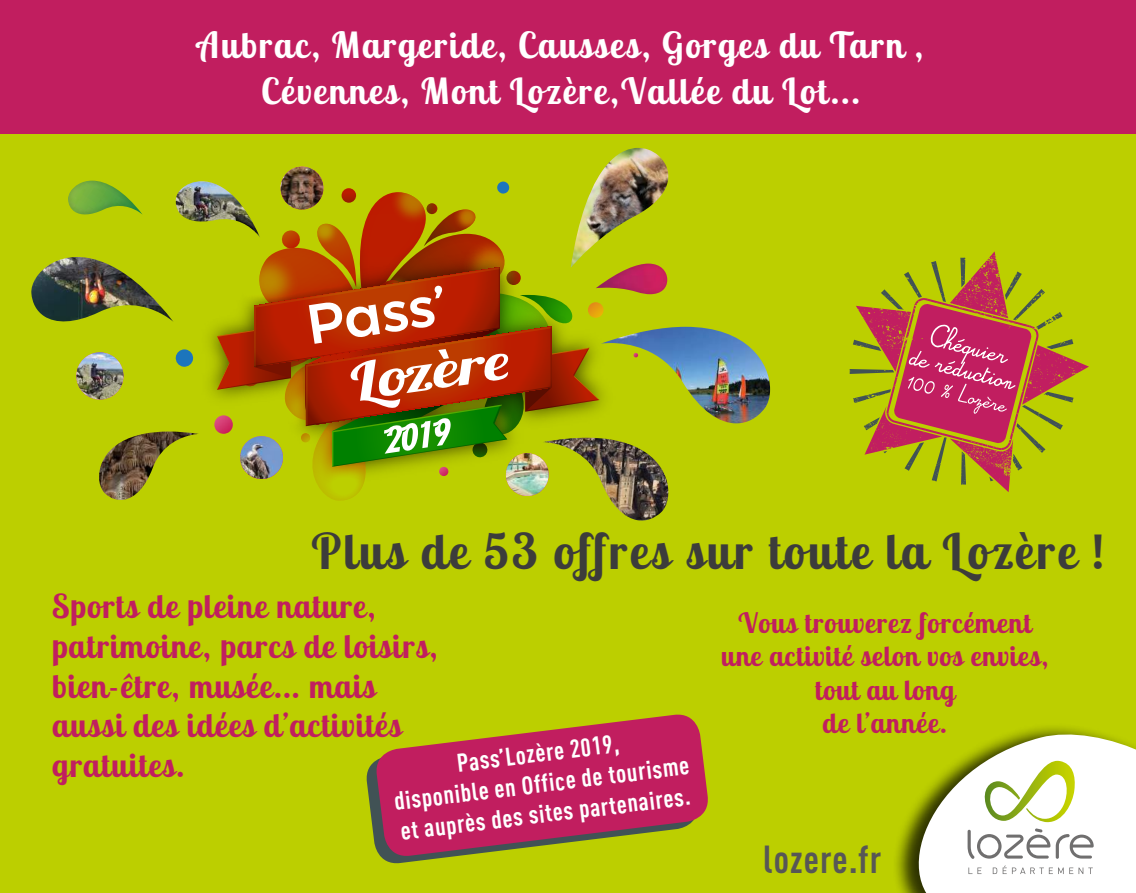
<style>
.page{position:relative;width:1136px;height:893px;background:#fff}
.page>*{position:absolute;margin:0;border:0;box-sizing:border-box;transform-origin:0 0}
.t1{font:700 49.2px "Lobster Two";letter-spacing:.05em;color:#3c3c3b}
.t2{font:700 condensed 38.55px "DINOT";letter-spacing:.03em;color:#575756}
.t3{font:700 36px/46.5px "Lobster Two";letter-spacing:.05em;color:#fff;text-align:center}
.t4{font:700 33px/39.6px "Lobster Two";letter-spacing:.03em;color:#c11e5f}
.t5{font:700 27.9px/33.6px "Lobster Two";letter-spacing:.03em;color:#c11e5f;text-align:center}
.t6{font:700 condensed 25.35px/30.3px "DINOT";color:#fff;text-align:center}
</style>
<div class="page">
<div style="left:0;top:130px;width:1135px;height:763px;background:#bccf00"></div>
<div style="left:0;top:0;width:1135px;height:133px;background:#c11e5f"></div>
<svg style="left:896px;top:727px;width:239px;height:166px;fill:#fff"></svg>
<svg style="left:981px;top:761px;width:95px;height:61px;background:#e3eaba"></svg>
<svg style="left:967px;top:828px;width:126px;height:46px;background:#e0e0e0"></svg>
<img style="left:599px;top:148px;width:70px;height:116px">
<img style="left:31px;top:257px;width:142px;height:65px">
<img style="left:600px;top:327px;width:170px;height:96px">
<img style="left:99px;top:431px;width:100px;height:69px">
<img style="left:599px;top:438px;width:70px;height:83px">
<img style="left:175px;top:181px;width:42px;height:41px">
<svg style="left:175px;top:349px;width:18px;height:18px"></svg>
<img style="left:214px;top:418px;width:3px;height:13px">
<img style="left:599px;top:303px;width:4px;height:14px">
<svg style="left:217px;top:167px;width:382px;height:334px"></svg>
<img style="left:76px;top:352px;width:48px;height:47px">
<img style="left:68px;top:181px;width:75px;height:34px">
<img style="left:595px;top:264px;width:72px;height:30px">
<svg style="left:855px;top:251px;width:233px;height:241px"></svg>
<svg style="left:907px;top:324px;width:108px;height:90px;background:#c73a70"></svg>
<svg style="left:366px;top:762px;width:74px;height:102px"></svg>
<svg style="left:374px;top:714px;width:334px;height:144px;fill:#c11e5f"></svg>
<svg style="left:633px;top:353px;width:5px;height:4px"></svg>
<p class="t3" style="left:197px;top:21px;width:727px">Aubrac, Margeride, Causses, Gorges du Tarn ,<br>Cévennes, Mont Lozère,Vallée du Lot...</p>
<h1 class="t1" style="left:311px;top:519px;width:794px">Plus de 53 offres sur toute la Lozère !</h1>
<p class="t4" style="left:52px;top:586px;width:387px">Sports de pleine nature, patrimoine, parcs de loisirs, bien-être, musée... mais aussi des idées d’activités gratuites.</p>
<p class="t6" style="left:388px;top:756px;width:298px;rotate:-7deg">Pass’Lozère 2019,<br>disponible en Office de tourisme et auprès des sites partenaires.</p>
<p class="t5" style="left:720px;top:605px;width:329px">Vous trouverez forcément une activité selon vos envies, tout au long<br>de l’année.</p>
<p class="t2" style="left:763px;top:836px;width:119px">lozere.fr</p>
</div>
